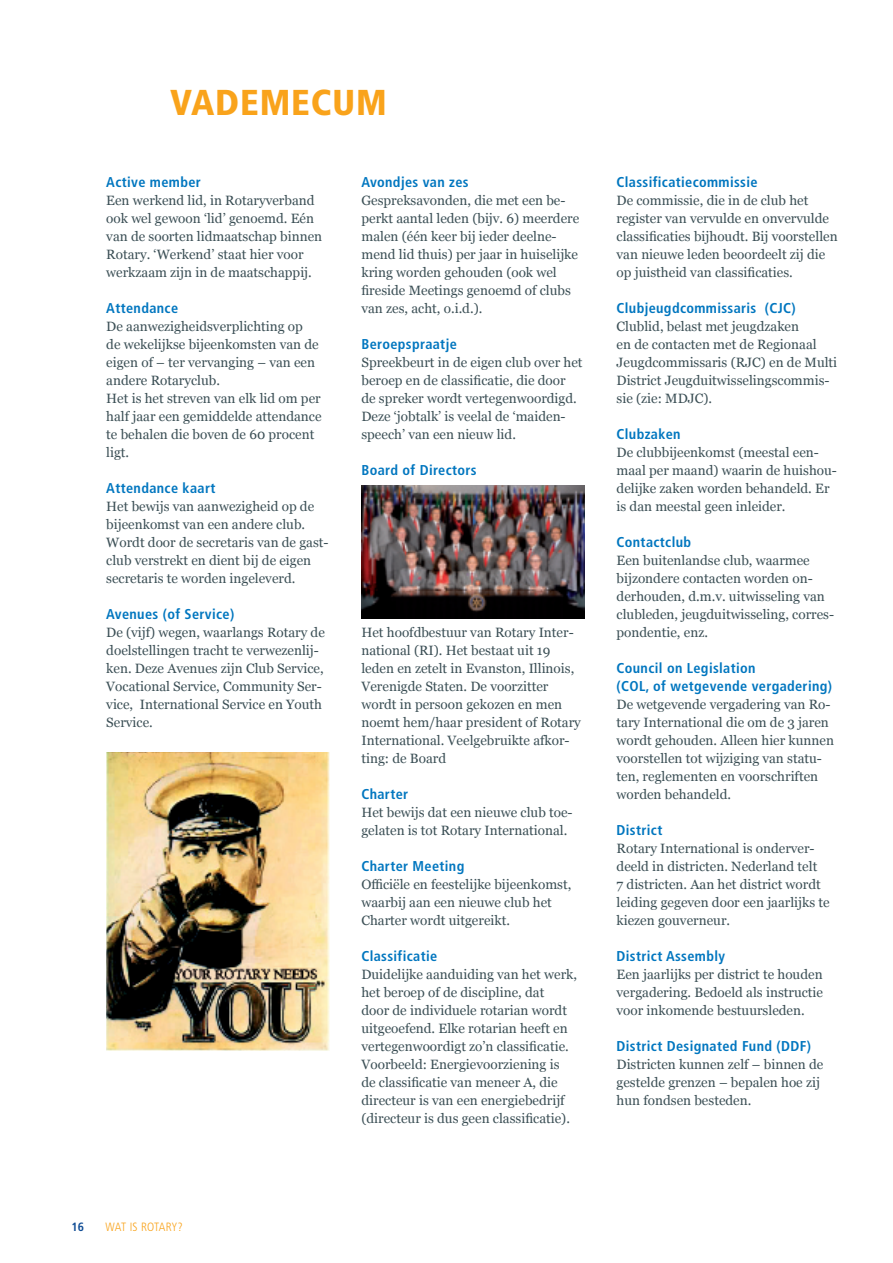
<style>
.page{position:relative;width:893px;height:1263px;background:#fff}
.page>*{position:absolute;margin:0;border:0;box-sizing:border-box;transform-origin:0 0}
.t1{font:900 condensed 36px "Frutiger";letter-spacing:.025em;color:#f9a31b}
.t2{font:700 condensed 14.25px/18px "Frutiger";letter-spacing:.025em;color:#0076bf}
.t3{font:13.5px/18px "Georgia";color:#3b4f55}
.t4{font:300 condensed 12px "Frutiger";letter-spacing:-.01em;color:#f9a31b}
.t5{font:700 condensed 12px "Frutiger";color:#0f4c95}
</style>
<div class="page">
<img style="left:106px;top:752px;width:224px;height:299px">
<img style="left:361px;top:486px;width:224px;height:133px">
<h1 class="t1" style="left:170px;top:88px;width:218px">VADEMECUM</h1>
<p class="t2" style="left:106px;top:174px;width:96px">Active member</p>
<p class="t3" style="left:106px;top:191px;width:217px">Een werkend lid, in Rotaryverband ook wel gewoon ‘lid’ genoemd. Eén van de soorten lidmaatschap binnen Rotary. ‘Werkend’ staat hier voor werkzaam zijn in de maatschappij.</p>
<p class="t2" style="left:106px;top:300px;width:73px">Attendance</p>
<p class="t3" style="left:106px;top:317px;width:217px">De aanwezigheidsverplichting op<br>de wekelijkse bijeenkomsten van de eigen of – ter vervanging – van een andere Rotaryclub.<br>Het is het streven van elk lid om per half jaar een gemiddelde attendance te behalen die boven de 60 procent ligt.</p>
<p class="t2" style="left:106px;top:480px;width:111px">Attendance kaart</p>
<p class="t3" style="left:106px;top:497px;width:224px">Het bewijs van aanwezigheid op de bijeenkomst van een andere club.<br>Wordt door de secretaris van de gast&shy;club verstrekt en dient bij de eigen secretaris te worden ingeleverd.</p>
<p class="t2" style="left:106px;top:606px;width:129px">Avenues (of Service)</p>
<p class="t3" style="left:106px;top:623px;width:220px">De (vijf) wegen, waarlangs Rotary de doelstellingen tracht te verwezenlij&shy;ken. Deze Avenues zijn Club Service,<br>Vocational Service, Community Ser&shy;vice, International Service en Youth<br>Service.</p>
<p class="t2" style="left:361px;top:174px;width:109px">Avondjes van zes</p>
<p class="t3" style="left:361px;top:191px;width:219px">Gespreksavonden, die met een be&shy;perkt aantal leden (bijv. 6) meerdere malen (één keer bij ieder deelne&shy;mend lid thuis) per jaar in huiselijke kring worden gehouden (ook wel fireside Meetings genoemd of clubs van zes, acht, o.i.d.).</p>
<p class="t2" style="left:361px;top:336px;width:97px">Beroepspraatje</p>
<p class="t3" style="left:361px;top:353px;width:223px">Spreekbeurt in de eigen club over het beroep en de classificatie, die door de spreker wordt vertegenwoordigd.<br>Deze ‘jobtalk’ is veelal de ‘maiden&shy;speech’ van een nieuw lid.</p>
<p class="t2" style="left:361px;top:462px;width:117px">Board of Directors</p>
<p class="t3" style="left:361px;top:623px;width:221px">Het hoofdbestuur van Rotary Inter&shy;national (RI). Het bestaat uit 19 leden en zetelt in Evanston, Illinois,<br>Verenigde Staten. De voorzitter wordt in persoon gekozen en men noemt hem/haar president of Rotary<br>International. Veelgebruikte afkor&shy;ting: de Board</p>
<p class="t2" style="left:361px;top:786px;width:48px">Charter</p>
<p class="t3" style="left:361px;top:803px;width:213px">Het bewijs dat een nieuwe club toe&shy;gelaten is tot Rotary International.</p>
<p class="t2" style="left:361px;top:858px;width:104px">Charter Meeting</p>
<p class="t3" style="left:361px;top:875px;width:211px">Officiële en feestelijke bijeenkomst, waarbij aan een nieuwe club het<br>Charter wordt uitgereikt.</p>
<p class="t2" style="left:361px;top:948px;width:77px">Classificatie</p>
<p class="t3" style="left:361px;top:965px;width:217px">Duidelijke aanduiding van het werk, het beroep of de discipline, dat<br>door de individuele rotarian wordt uitgeoefend. Elke rotarian heeft en vertegenwoordigt zo’n classificatie.<br>Voorbeeld: Energievoorziening is de classificatie van meneer A, die directeur is van een energiebedrijf (directeur is dus geen classificatie).</p>
<p class="t2" style="left:617px;top:174px;width:143px">Classificatiecommissie</p>
<p class="t3" style="left:617px;top:191px;width:223px">De commissie, die in de club het register van vervulde en onvervulde classificaties bijhoudt. Bij voorstellen van nieuwe leden beoordeelt zij die op juistheid van classificaties.</p>
<p class="t2" style="left:617px;top:300px;width:181px">Clubjeugdcommissaris (CJC)</p>
<p class="t3" style="left:617px;top:317px;width:222px">Clublid, belast met jeugdzaken<br>en de contacten met de Regionaal<br>Jeugdcommissaris (RJC) en de Multi<br>District Jeugduitwisselingscommis&shy;sie (zie: MDJC).</p>
<p class="t2" style="left:617px;top:426px;width:65px">Clubzaken</p>
<p class="t3" style="left:617px;top:443px;width:222px">De clubbijeenkomst (meestal een&shy;maal per maand) waarin de huishou&shy;delijke zaken worden behandeld. Er is dan meestal geen inleider.</p>
<p class="t2" style="left:617px;top:534px;width:76px">Contactclub</p>
<p class="t3" style="left:617px;top:551px;width:219px">Een buitenlandse club, waarmee bijzondere contacten worden on&shy;derhouden, d.m.v. uitwisseling van clubleden, jeugduitwisseling, corres&shy;pondentie, enz.</p>
<p class="t2" style="left:617px;top:660px;width:217px">Council on Legislation<br>(COL, of wetgevende vergadering)</p>
<p class="t3" style="left:617px;top:695px;width:219px">De wetgevende vergadering van Ro&shy;tary International die om de 3 jaren wordt gehouden. Alleen hier kunnen voorstellen tot wijziging van statu&shy;ten, reglementen en voorschriften worden behandeld.</p>
<p class="t2" style="left:617px;top:822px;width:47px">District</p>
<p class="t3" style="left:617px;top:839px;width:215px">Rotary International is onderver&shy;deeld in districten. Nederland telt<br>7 districten. Aan het district wordt leiding gegeven door een jaarlijks te kiezen gouverneur.</p>
<p class="t2" style="left:617px;top:948px;width:110px">District Assembly</p>
<p class="t3" style="left:617px;top:965px;width:208px;text-align:justify">Een jaarlijks per district te houden vergadering. Bedoeld als instructie voor inkomende bestuursleden.</p>
<p class="t2" style="left:617px;top:1038px;width:196px">District Designated Fund (DDF)</p>
<p class="t3" style="left:617px;top:1055px;width:208px">Districten kunnen zelf – binnen de gestelde grenzen – bepalen hoe zij hun fondsen besteden.</p>
<p class="t5" style="left:71px;top:1222px;width:14px">16</p>
<p class="t4" style="left:105px;top:1222px;width:79px">WAT IS ROTARY?</p>
</div>
